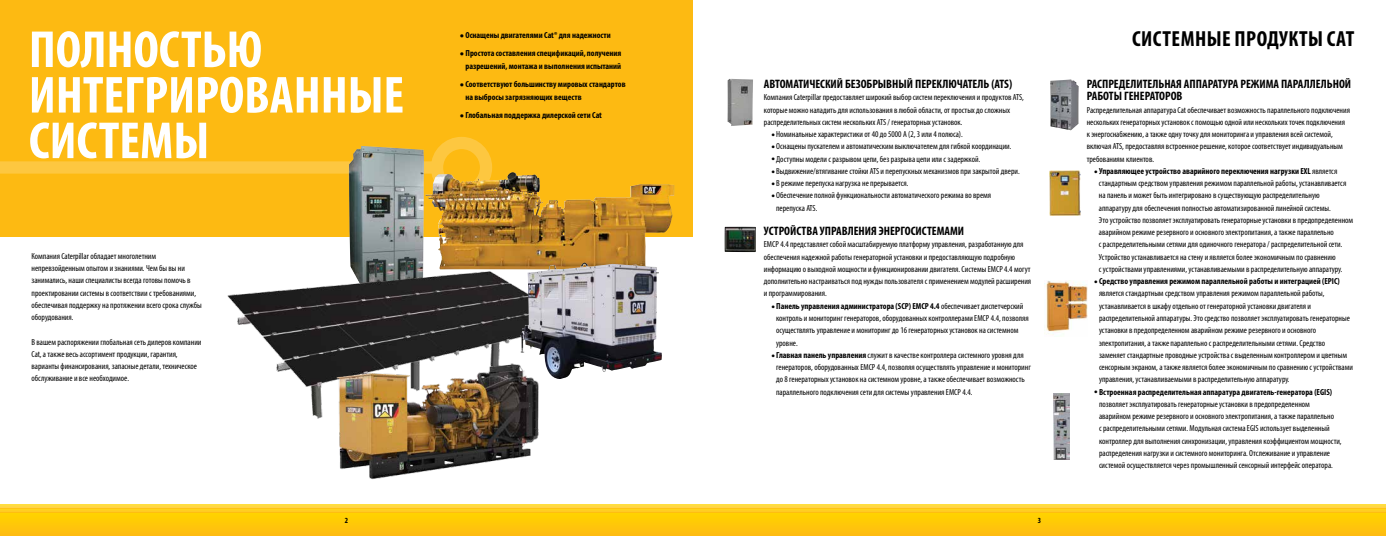
<style>
.page{position:relative;width:1386px;height:536px;background:#fff}
.page>*{position:absolute;margin:0;border:0;box-sizing:border-box;transform-origin:0 0}
.t1{font:700 condensed 52.5px/45.5px "Myriad Pro";color:#fff}
.t2{font:700 condensed 21.88px "Myriad Pro";letter-spacing:.02em;color:#000}
.t3{font:700 condensed 12.25px/12.2px "Myriad Pro";color:#000}
.t4{font:condensed 8.75px/12.2px "Myriad Pro";color:#000}
.t5{font:700 condensed 8.75px/13.1px "Myriad Pro";color:#000;text-align:center}
.t6{font:700 condensed 7.88px "Myriad Pro";color:#000}
.s1{font-family:"Univers"}
.s2{font-weight:700}
</style>
<div class="page">
<div style="left:0;top:0;width:693px;height:236px;background:#fdba12"></div>
<div style="left:0;top:161px;width:437px;height:12px;background:#fdc740"></div>
<div style="left:431px;top:137px;width:61px;height:61px;border:12px solid #fff;border-radius:50%"></div>
<svg style="left:1050px;top:79px;width:29px;height:52px"></svg>
<img style="left:1050px;top:79px;width:21px;height:15px">
<img style="left:727px;top:79px;width:26px;height:47px">
<img style="left:724px;top:227px;width:32px;height:25px">
<svg style="left:1049px;top:215px;width:32px;height:1px"></svg>
<img style="left:1049px;top:170px;width:32px;height:45px">
<img style="left:426px;top:173px;width:238px;height:96px">
<img style="left:349px;top:146px;width:75px;height:120px">
<img style="left:227px;top:266px;width:293px;height:153px">
<img style="left:520px;top:262px;width:115px;height:117px">
<img style="left:328px;top:352px;width:235px;height:128px">
<img style="left:1044px;top:280px;width:43px;height:55px">
<img style="left:1054px;top:393px;width:16px;height:66px">
<div style="left:0;top:512px;width:1386px;height:24px;background:#ffc808"></div>
<hr style="left:0;top:508px;width:1386px;height:4px;background:#ffcb1d">
<hr style="left:0;top:504px;width:1386px;height:4px;background:#ffd942">
<h1 class="t1" style="left:29px;top:26px;width:377px">ПОЛНОСТЬЮ<br>ИНТЕГРИРОВАННЫЕ<br>СИСТЕМЫ</h1>
<p class="t5" style="left:460px;top:29px;width:152px"><span class="s1">•</span> Оснащены двигателями Cat® для надежности</p>
<p class="t5" style="left:460px;top:47px;width:163px"><span class="s1">•</span> Простота составления спецификаций, получения разрешений, монтажа и выполнения испытаний</p>
<p class="t5" style="left:465px;top:78px;width:162px;text-align:left;text-indent:-5px"><span class="s1">•</span> Соответствуют большинству мировых стандартов на выбросы загрязняющих веществ</p>
<p class="t5" style="left:460px;top:109px;width:143px"><span class="s1">•</span> Глобальная поддержка дилерской сети Cat</p>
<p class="t4" style="left:32px;top:249px;width:172px">Компания Caterpillar обладает многолетним непревзойденным опытом и знаниями. Чем бы вы ни занимались, наши специалисты всегда готовы помочь в проектировании системы в соответствии с требованиями, обеспечивая поддержку на протяжении всего срока службы оборудования.</p>
<p class="t4" style="left:32px;top:335px;width:171px">В вашем распоряжении глобальная сеть дилеров компании Cat, а также весь ассортимент продукции, гарантия, варианты финансирования, запасные детали, техническое обслуживание и все необходимое.</p>
<h3 class="t3" style="left:764px;top:77px;width:250px">АВТОМАТИЧЕСКИЙ БЕЗОБРЫВНЫЙ ПЕРЕКЛЮЧАТЕЛЬ (ATS)</h3>
<p class="t4" style="left:764px;top:91px;width:262px">Компания Caterpillar предоставляет широкий выбор систем переключения и продуктов ATS, которые можно наладить для использования в любой области, от простых до сложных распределительных систем нескольких ATS / генераторных установок.</p>
<p class="t4" style="left:772px;top:128px;width:193px"><span class="s1">•</span> Номинальные характеристики от 40 до 5000 А (2, 3 или 4 полюса).</p>
<p class="t4" style="left:772px;top:140px;width:241px"><span class="s1">•</span> Оснащены пускателем и автоматическим выключателем для гибкой координации.</p>
<p class="t4" style="left:772px;top:152px;width:210px"><span class="s1">•</span> Доступны модели с разрывом цепи, без разрыва цепи или с задержкой.</p>
<p class="t4" style="left:772px;top:165px;width:250px"><span class="s1">•</span> Выдвижение/втягивание стойки ATS и перепускных механизмов при закрытой двери.</p>
<p class="t4" style="left:772px;top:177px;width:138px"><span class="s1">•</span> В режиме перепуска нагрузка не прерывается.</p>
<p class="t4" style="left:776px;top:189px;width:217px;text-indent:-4px"><span class="s1">•</span> Обеспечение полной функциональности автоматического режима во время перепуска ATS.</p>
<h3 class="t3" style="left:764px;top:224px;width:202px">УСТРОЙСТВА УПРАВЛЕНИЯ ЭНЕРГОСИСТЕМАМИ</h3>
<p class="t4" style="left:764px;top:238px;width:269px">EMCP 4.4 представляет собой масштабируемую платформу управления, разработанную для обеспечения надежной работы генераторной установки и предоставляющую подробную информацию о выходной мощности и функционировании двигателя. Системы EMCP 4.4 могут дополнительно настраиваться под нужды пользователя с применением модулей расширения и программирования.</p>
<p class="t4" style="left:776px;top:299px;width:254px;text-indent:-4px"><span class="s1">•</span> <span class="s2">Панель управления администратора (SCP) EMCP 4.4</span> обеспечивает диспетчерский контроль и мониторинг генераторов, оборудованных контроллерами EMCP 4.4, позволяя осуществлять управление и мониторинг до 16 генераторных установок на системном уровне.</p>
<p class="t4" style="left:776px;top:348px;width:256px;text-indent:-4px"><span class="s1">•</span> <span class="s2">Главная панель управления</span> служит в качестве контроллера системного уровня для генераторов, оборудованных EMCP 4.4, позволяя осуществлять управление и мониторинг до 8 генераторных установок на системном уровне, а также обеспечивает возможность параллельного подключения сети для системы управления EMCP 4.4.</p>
<p class="t6" style="left:345px;top:515px;width:5px">2</p>
<p class="t6" style="left:1038px;top:515px;width:5px">3</p>
<h2 class="t2" style="left:1132px;top:25px;width:224px">СИСТЕМНЫЕ ПРОДУКТЫ CAT</h2>
<h3 class="t3" style="left:1087px;top:77px;width:266px">РАСПРЕДЕЛИТЕЛЬНАЯ АППАРАТУРА РЕЖИМА ПАРАЛЛЕЛЬНОЙ<br>РАБОТЫ ГЕНЕРАТОРОВ</h3>
<p class="t4" style="left:1087px;top:103px;width:265px">Распределительная аппаратура Cat обеспечивает возможность параллельного подключения нескольких генераторных установок с помощью одной или нескольких точек подключения к энергоснабжению, а также одну точку для мониторинга и управления всей системой, включая ATS, предоставляя встроенное решение, которое соответствует индивидуальным требованиям клиентов.</p>
<p class="t4" style="left:1099px;top:165px;width:256px;text-indent:-4px"><span class="s1">•</span> <span class="s2">Управляющее устройство аварийного переключения нагрузки EXL</span> является стандартным средством управления режимом параллельной работы, устанавливается на панель и может быть интегрировано в существующую распределительную аппаратуру для обеспечения полностью автоматизированной линейной системы.<br>Это устройство позволяет эксплуатировать генераторные установки в предопределенном аварийном режиме резервного и основного электропитания, а также параллельно<br>с распределительными сетями для одиночного генератора / распределительной сети.<br>Устройство устанавливается на стену и является более экономичным по сравнению<br>с устройствами управлениями, устанавливаемыми в распределительную аппаратуру.</p>
<p class="t4" style="left:1099px;top:275px;width:255px;text-indent:-4px"><span class="s1">•</span> <span class="s2">Средство управления режимом параллельной работы и интеграцией (EPIC) </span>является стандартным средством управления режимом параллельной работы, устанавливается в шкафу отдельно от генераторной установки двигателя и распределительной аппаратуры. Это средство позволяет эксплуатировать генераторные установки в предопределенном аварийном режиме резервного и основного электропитания, а также параллельно с распределительными сетями. Средство заменяет стандартные проводные устройства с выделенным контроллером и цветным сенсорным экраном, а также является более экономичным по сравнению с устройствами управления, устанавливаемыми в распределительную аппаратуру.</p>
<p class="t4" style="left:1099px;top:385px;width:244px;text-indent:-4px"><span class="s1">•</span> <span class="s2">Встроенная распределительная аппаратура двигатель-генератора (EGIS) </span>позволяет эксплуатировать генераторные установки в предопределенном аварийном режиме резервного и основного электропитания, а также параллельно<br>с распределительными сетями. Модульная система EGIS использует выделенный контроллер для выполнения синхронизации, управления коэффициентом мощности, распределения нагрузки и системного мониторинга. Отслеживание и управление системой осуществляется через промышленный сенсорный интерфейс оператора.</p>
</div>
